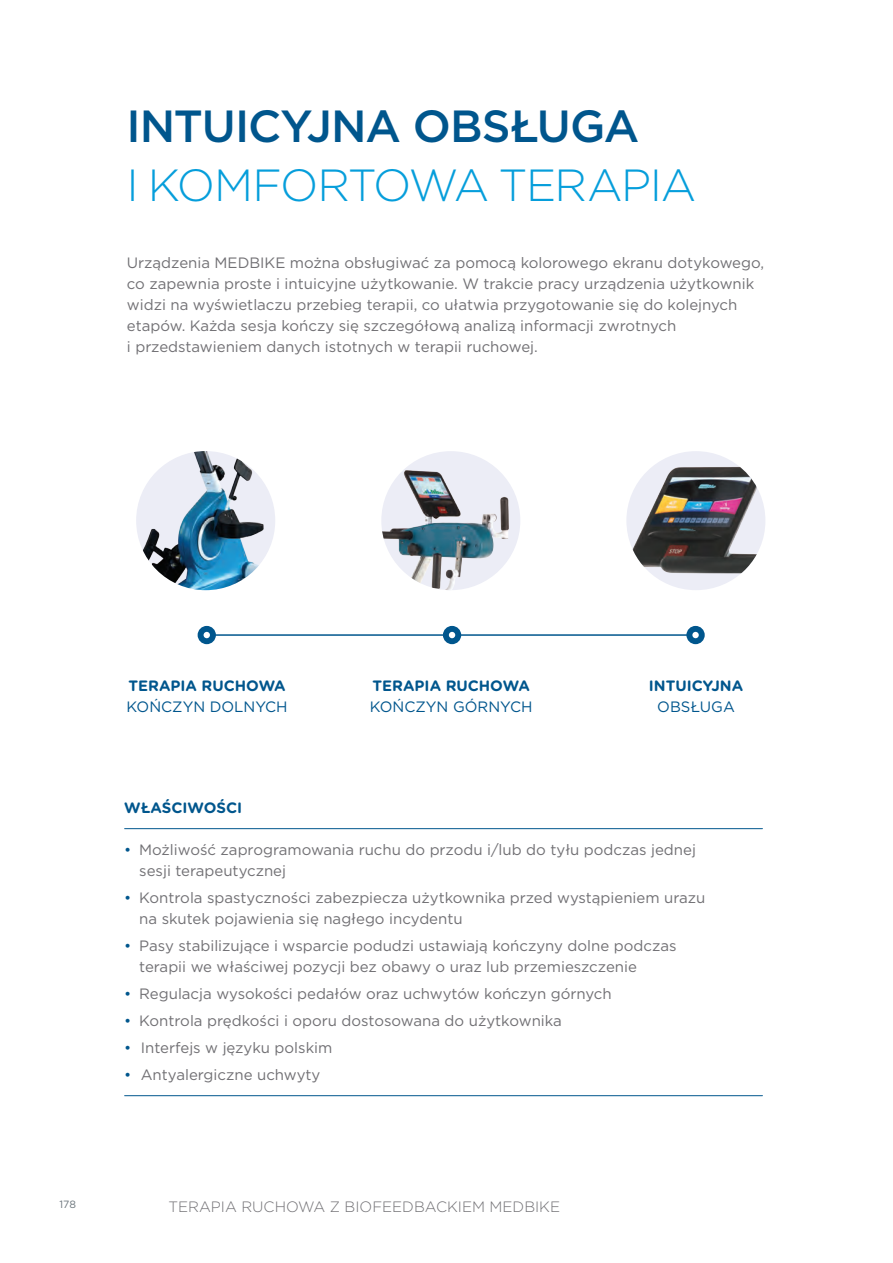
<style>
.page{position:relative;width:893px;height:1263px;background:#fff}
.page>*{position:absolute;margin:0;border:0;box-sizing:border-box;transform-origin:0 0}
._30_39_Naglowek_2{font:300 45px/58.5px "Gotham";letter-spacing:-.035em;color:#069edb}
._10_14_book_gray{font:15px/21px "Gotham";color:#717074}
._10_14_book_gray-2{font:700 15px/21px "Gotham Rounded";color:#00568d}
.Kapitola_lewa{font:300 15px "Gotham";color:#717074}
.t1{font:10.5px "Gotham";color:#6b757c}
.s1{font-weight:500;color:#00568d}
.s2{font-family:"Gotham";font-weight:400}
.s3{color:#00568d}
</style>
<div class="page">
<img style="left:136px;top:451px;width:139px;height:139px;border-radius:70px">
<img style="left:381px;top:452px;width:139px;height:138px">
<div style="left:626px;top:451px;width:139px;height:139px;background:#ecedf6;border-radius:50%"></div>
<img style="left:630px;top:457px;width:133px;height:133px">
<hr style="left:125px;top:828px;width:637px;height:1px;background:#00568d">
<hr style="left:125px;top:1095px;width:637px;height:1px;background:#00568d">
<hr style="left:200px;top:634px;width:502px;height:2px;background:#00568d">
<div style="left:198px;top:626px;width:18px;height:18px;background:#00568d;border-radius:50%"></div>
<svg style="left:204px;top:632px;width:6px;height:6px"></svg>
<div style="left:443px;top:626px;width:18px;height:18px;background:#00568d;border-radius:50%"></div>
<svg style="left:449px;top:632px;width:6px;height:6px"></svg>
<div style="left:686px;top:626px;width:19px;height:18px;background:#00568d;border-radius:50%"></div>
<div style="left:692px;top:632px;width:7px;height:6px;background:#fff;border-radius:50%"></div>
<p class="_30_39_Naglowek_2" style="left:126px;top:96px;width:571px"><span class="s1">INTUICYJNA OBSŁUGA<br></span>I KOMFORTOWA TERAPIA</p>
<p class="_10_14_book_gray" style="left:127px;top:252px;width:639px">Urządzenia MEDBIKE można obsługiwać za pomocą kolorowego ekranu dotykowego, co zapewnia proste i intuicyjne użytkowanie. W trakcie pracy urządzenia użytkownik widzi na wyświetlaczu przebieg terapii, co ułatwia przygotowanie się do kolejnych etapów. Każda sesja kończy się szczegółową analizą informacji zwrotnych<br>i przedstawieniem danych istotnych w terapii ruchowej.</p>
<p class="_10_14_book_gray-2" style="left:127px;top:674px;width:163px">TERAPIA RUCHOWA<br><span class="s2">KOŃCZYN DOLNYCH</span></p>
<p class="_10_14_book_gray-2" style="left:370px;top:674px;width:164px">TERAPIA RUCHOWA<br><span class="s2">KOŃCZYN GÓRNYCH</span></p>
<p class="_10_14_book_gray-2" style="left:649px;top:674px;width:96px;text-align:center">INTUICYJNA<br><span class="s2">OBSŁUGA</span></p>
<p class="_10_14_book_gray-2" style="left:124px;top:796px;width:119px">WŁAŚCIWOŚCI</p>
<p class="_10_14_book_gray" style="left:139px;top:838px;width:558px;text-indent:-15px"><span class="s3">•</span> Możliwość zaprogramowania ruchu do przodu i/lub do tyłu podczas jednej sesji terapeutycznej</p>
<p class="_10_14_book_gray" style="left:139px;top:886px;width:568px;text-indent:-15px"><span class="s3">•</span> Kontrola spastyczności zabezpiecza użytkownika przed wystąpieniem urazu na skutek pojawienia się nagłego incydentu</p>
<p class="_10_14_book_gray" style="left:139px;top:934px;width:539px;text-indent:-15px"><span class="s3">•</span> Pasy stabilizujące i wsparcie podudzi ustawiają kończyny dolne podczas terapii we właściwej pozycji bez obawy o uraz lub przemieszczenie</p>
<p class="_10_14_book_gray" style="left:124px;top:982px;width:489px"><span class="s3">•</span> Regulacja wysokości pedałów oraz uchwytów kończyn górnych</p>
<p class="_10_14_book_gray" style="left:124px;top:1009px;width:439px"><span class="s3">•</span> Kontrola prędkości i oporu dostosowana do użytkownika</p>
<p class="_10_14_book_gray" style="left:124px;top:1036px;width:210px"><span class="s3">•</span> Interfejs w języku polskim</p>
<p class="_10_14_book_gray" style="left:124px;top:1063px;width:198px"><span class="s3">•</span> Antyalergiczne uchwyty</p>
<p class="t1" style="left:60px;top:1197px;width:18px">178</p>
<p class="Kapitola_lewa" style="left:168px;top:1197px;width:393px">TERAPIA RUCHOWA Z BIOFEEDBACKIEM MEDBIKE</p>
</div>
